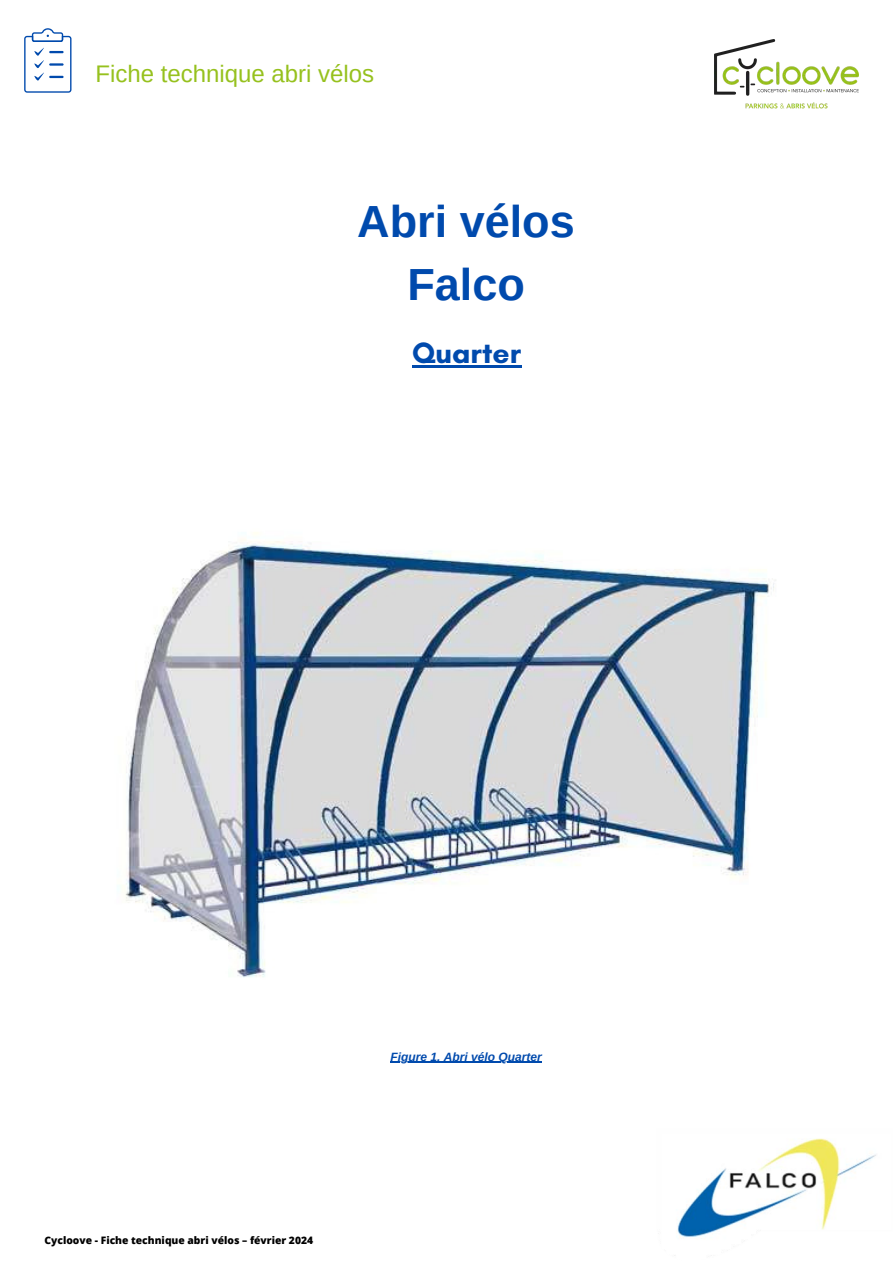
<style>
.page{position:relative;width:893px;height:1264px;background:#fff}
.page>*{position:absolute;margin:0;border:0;box-sizing:border-box;transform-origin:0 0}
.t1{font:700 45px/63px "Arimo";color:#004aad;text-align:center}
.t2{font:700 30px "Glacial Indifference";color:#004aad}
.t3{font:24px "Arimo";color:#96c11e}
.t4{font:italic 700 12px "Arimo";color:#004aad}
.t5{font:800 10.35px "Open Sans";color:#000}
</style>
<div class="page">
<img style="left:714px;top:40px;width:144px;height:69px">
<img style="left:674px;top:1138px;width:202px;height:118px">
<svg style="left:24px;top:28px;width:47px;height:64px"></svg>
<img style="left:122px;top:532px;width:654px;height:531px">
<hr style="left:412px;top:365px;width:109px;height:2px;background:#004aad">
<hr style="left:390px;top:1061px;width:152px;height:1px;background:#004aad">
<p class="t3" style="left:95px;top:60px;width:280px">Fiche technique abri vélos</p>
<h2 class="t1" style="left:357px;top:190px;width:219px">Abri vélos<br>Falco</h2>
<h1 class="t2" style="left:412px;top:334px;width:111px">Quarter</h1>
<p class="t5" style="left:45px;top:1232px;width:270px">Cycloove - Fiche technique abri vélos – février 2024</p>
<h4 class="t4" style="left:390px;top:1050px;width:153px">Figure 1. Abri vélo Quarter</h4>
</div>
